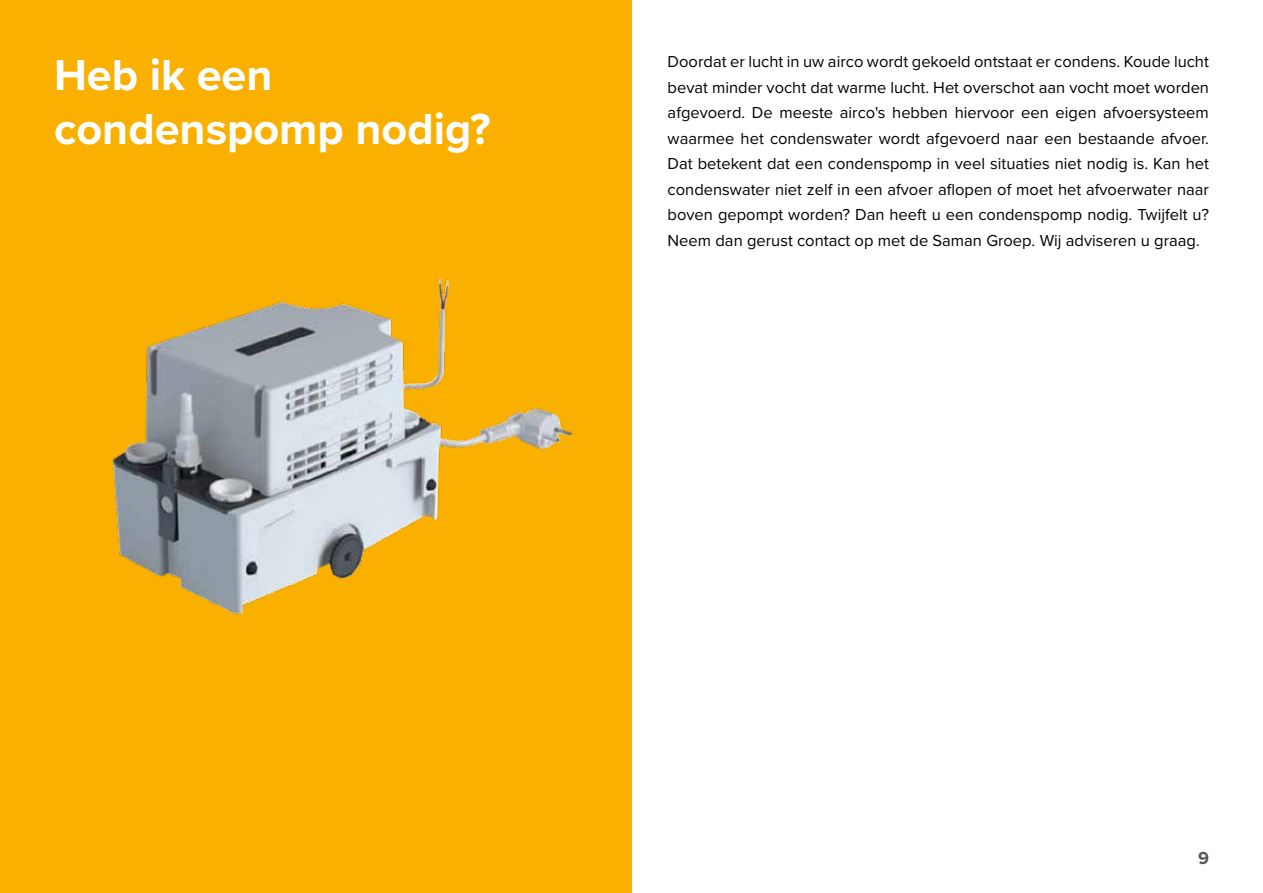
<style>
.page{position:relative;width:1263px;height:893px;background:#fff}
.page>*{position:absolute;margin:0;border:0;box-sizing:border-box;transform-origin:0 0}
.t1{font:700 45px/54px "Proxima Nova";color:#fff}
.t2{font:700 18px "Proxima Nova";color:#575756}
.t3{font:16.5px/25.5px "Proxima Nova";color:#020203;text-align:justify}
</style>
<div class="page">
<div style="left:0;top:0;width:631px;height:893px;background:#f9b000"></div>
<img style="left:112px;top:278px;width:460px;height:337px">
<h1 class="t1" style="left:54px;top:47px;width:438px">Heb ik een condenspomp nodig?</h1>
<p class="t3" style="left:668px;top:48px;width:543px">Doordat er lucht in uw airco wordt gekoeld ontstaat er condens. Koude lucht bevat minder vocht dat warme lucht. Het overschot aan vocht moet worden afgevoerd. De meeste airco's hebben hiervoor een eigen afvoersysteem waarmee het condenswater wordt afgevoerd naar een bestaande afvoer.<br>Dat betekent dat een condenspomp in veel situaties niet nodig is. Kan het condenswater niet zelf in een afvoer aflopen of moet het afvoerwater naar boven gepompt worden? Dan heeft u een condenspomp nodig. Twijfelt u?<br>Neem dan gerust contact op met de Saman Groep. Wij adviseren u graag.</p>
<p class="t2" style="left:1198px;top:844px;width:12px">9</p>
</div>
